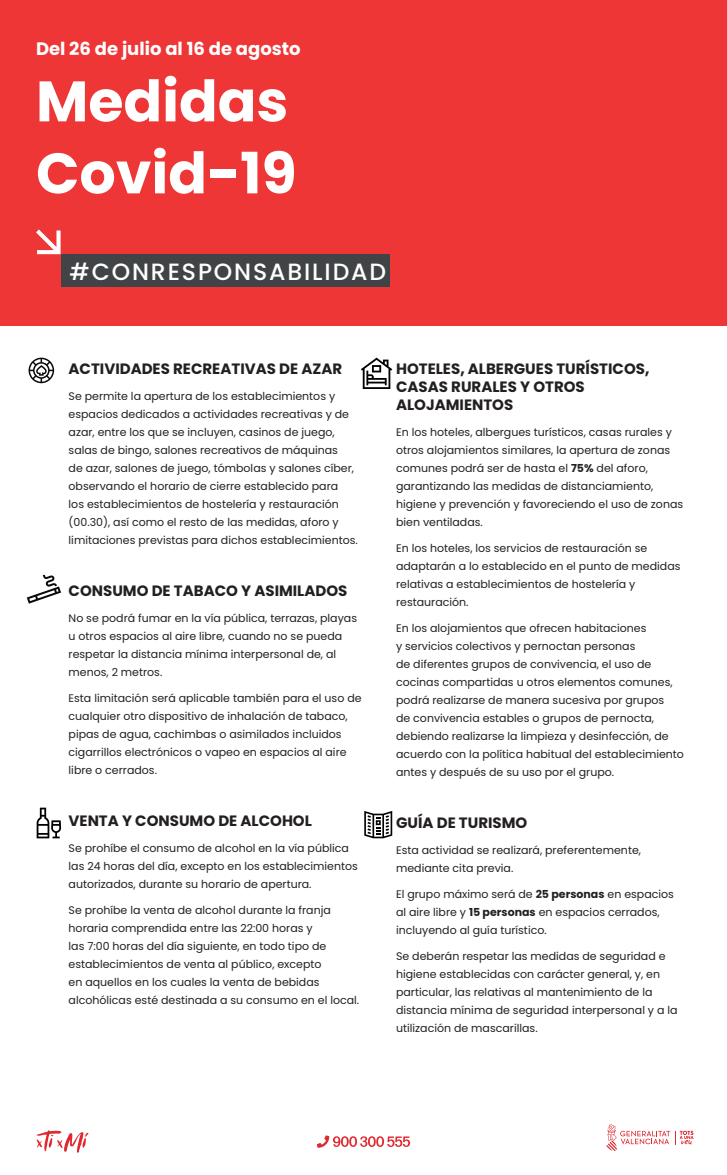
<style>
.page{position:relative;width:727px;height:1175px;background:#fff}
.page>*{position:absolute;margin:0;border:0;box-sizing:border-box;transform-origin:0 0}
.t1{font:700 57px/72px "Poppins";color:#fff}
.t2{font:500 23.5px "Poppins";letter-spacing:.08em;color:#fff}
.t3{font:700 18px "Poppins";color:#fff}
.t4{font:700 15px/18px "Poppins";color:#231f20}
.t5{font:11px/18px "Poppins";color:#231f20}
.s1{font-weight:700}
</style>
<div class="page">
<div style="left:0;top:0;width:727px;height:325px;background:#ee3636"></div>
<svg style="left:36px;top:1130px;width:53px;height:23px"></svg>
<svg style="left:606px;top:1124px;width:87px;height:27px"></svg>
<svg style="left:317px;top:1135px;width:93px;height:13px"></svg>
<svg style="left:361px;top:358px;width:31px;height:31px"></svg>
<svg style="left:27px;top:574px;width:34px;height:30px"></svg>
<svg style="left:37px;top:808px;width:24px;height:30px"></svg>
<svg style="left:364px;top:811px;width:28px;height:27px"></svg>
<svg style="left:29px;top:358px;width:25px;height:25px"></svg>
<div style="left:61px;top:254px;width:328px;height:33px;background:#414446"></div>
<svg style="left:36px;top:229px;width:25px;height:25px"></svg>
<h3 class="t3" style="left:36px;top:38px;width:266px">Del 26 de julio al 16 de agosto</h3>
<h1 class="t1" style="left:36px;top:66px;width:262px">Medidas<br>Covid-19</h1>
<h2 class="t2" style="left:69px;top:258px;width:318px">#CONRESPONSABILIDAD</h2>
<h3 class="t4" style="left:69px;top:359px;width:275px">ACTIVIDADES RECREATIVAS DE AZAR</h3>
<p class="t5" style="left:69px;top:387px;width:291px">Se permite la apertura de los establecimientos y espacios dedicados a actividades recreativas y de azar, entre los que se incluyen, casinos de juego, salas de bingo, salones recreativos de máquinas<br>de azar, salones de juego, tómbolas y salones cíber, observando el horario de cierre establecido para<br>los establecimientos de hostelería y restauración (00.30), así como el resto de las medidas, aforo y limitaciones previstas para dichos establecimientos.</p>
<h3 class="t4" style="left:69px;top:581px;width:280px">CONSUMO DE TABACO Y ASIMILADOS</h3>
<p class="t5" style="left:69px;top:609px;width:290px">No se podrá fumar en la vía pública, terrazas, playas u otros espacios al aire libre, cuando no se pueda respetar la distancia mínima interpersonal de, al menos, 2 metros.</p>
<p class="t5" style="left:69px;top:689px;width:294px">Esta limitación será aplicable también para el uso de cualquier otro dispositivo de inhalación de tabaco, pipas de agua, cachimbas o asimilados incluidos cigarrillos electrónicos o vapeo en espacios al aire libre o cerrados.</p>
<h3 class="t4" style="left:69px;top:811px;width:245px">VENTA Y CONSUMO DE ALCOHOL</h3>
<p class="t5" style="left:69px;top:839px;width:291px">Se prohíbe el consumo de alcohol en la vía pública las 24 horas del día, excepto en los establecimientos autorizados, durante su horario de apertura.</p>
<p class="t5" style="left:69px;top:901px;width:292px">Se prohíbe la venta de alcohol durante la franja horaria comprendida entre las 22:00 horas y<br>las 7:00 horas del día siguiente, en todo tipo de establecimientos de venta al público, excepto<br>en aquellos en los cuales la venta de bebidas alcohólicas esté destinada a su consumo en el local.</p>
<h3 class="t4" style="left:396px;top:359px;width:255px">HOTELES, ALBERGUES TURÍSTICOS,<br>CASAS RURALES Y OTROS<br>ALOJAMIENTOS</h3>
<p class="t5" style="left:396px;top:423px;width:289px">En los hoteles, albergues turísticos, casas rurales y otros alojamientos similares, la apertura de zonas comunes podrá ser de hasta el <span class="s1">75%</span> del aforo, garantizando las medidas de distanciamiento, higiene y prevención y favoreciendo el uso de zonas bien ventiladas.</p>
<p class="t5" style="left:396px;top:539px;width:286px">En los hoteles, los servicios de restauración se adaptarán a lo establecido en el punto de medidas relativas a establecimientos de hostelería y restauración.</p>
<p class="t5" style="left:396px;top:619px;width:289px">En los alojamientos que ofrecen habitaciones<br>y servicios colectivos y pernoctan personas<br>de diferentes grupos de convivencia, el uso de cocinas compartidas u otros elementos comunes, podrá realizarse de manera sucesiva por grupos<br>de convivencia estables o grupos de pernocta, debiendo realizarse la limpieza y desinfección, de acuerdo con la política habitual del establecimiento antes y después de su uso por el grupo.</p>
<h3 class="t4" style="left:396px;top:813px;width:133px">GUÍA DE TURISMO</h3>
<p class="t5" style="left:396px;top:841px;width:246px">Esta actividad se realizará, preferentemente, mediante cita previa.</p>
<p class="t5" style="left:396px;top:885px;width:279px">El grupo máximo será de <span class="s1">25 personas</span> en espacios al aire libre y <span class="s1">15 personas</span> en espacios cerrados, incluyendo al guía turístico.</p>
<p class="t5" style="left:396px;top:947px;width:283px">Se deberán respetar las medidas de seguridad e higiene establecidas con carácter general, y, en particular, las relativas al mantenimiento de la distancia mínima de seguridad interpersonal y a la utilización de mascarillas.</p>
</div>
